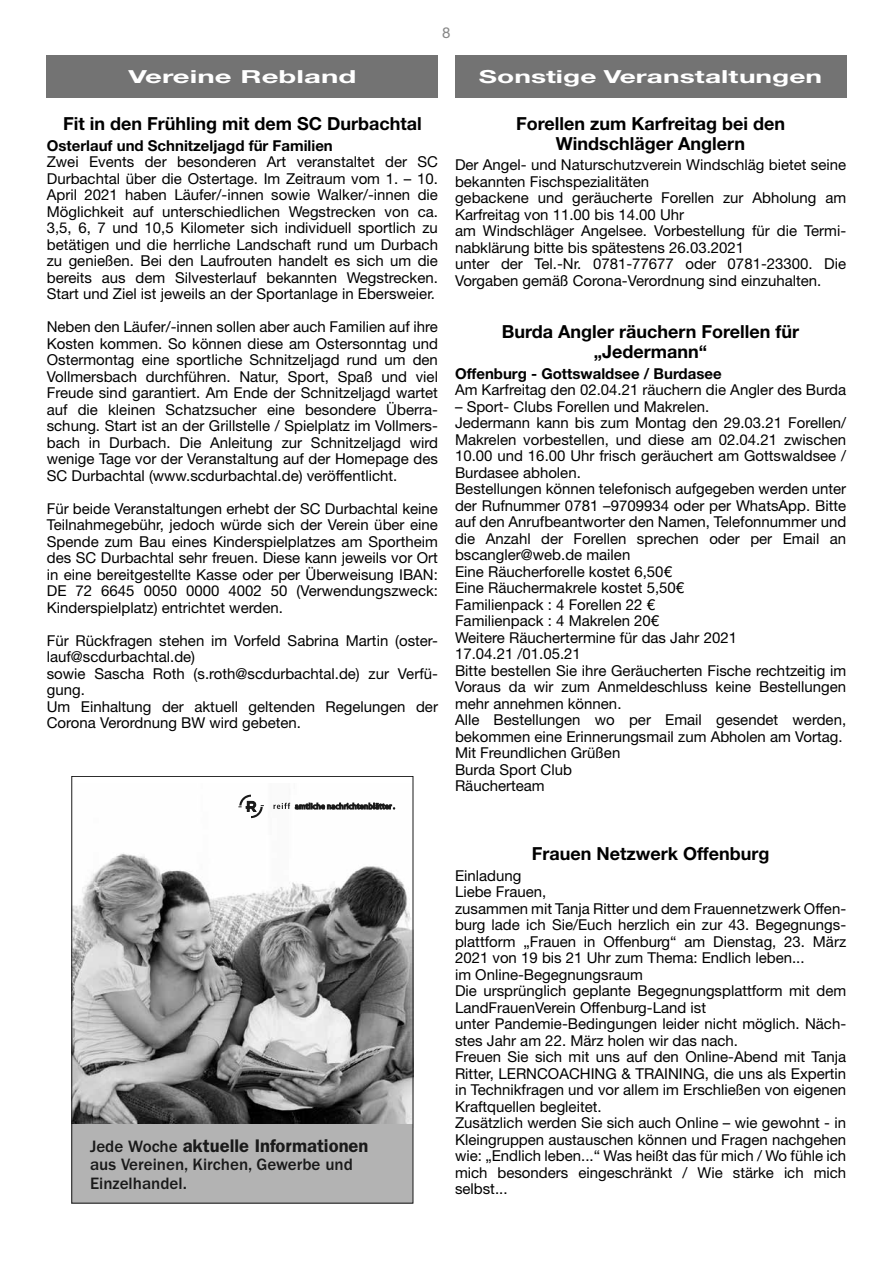
<style>
.page{position:relative;width:893px;height:1263px;background:#fff}
.page>*{position:absolute;margin:0;border:0;box-sizing:border-box;transform-origin:0 0}
.t1{font:600 18.3px "ITC Franklin Gothic Std";color:#1a1a1a}
.t2{font:700 18px/19.5px "Helvetica Neue LT Std";color:#000;text-align:center}
.t3{font:700 18px "Helvetica Neue CE";color:#fff;scale:1.56 1}
.t4{font:700 18px "Helvetica Neue CE";color:#fff;scale:1.63 1}
.t5{font:500 17.1px/18.3px "ITC Franklin Gothic Std";color:#1a1a1a}
.t6{font:15px/16.5px "Helvetica Neue LT Std";color:#000}
.t7{font:700 15px "Helvetica Neue LT Std";color:#000}
.t8{font:15px "Helvetica Neue LT Std";color:#878787}
.s1{font-weight:500;font-size:17.1px}
</style>
<div class="page">
<div style="left:47px;top:55px;width:391px;height:43px;background:#737373"></div>
<div style="left:455px;top:55px;width:391px;height:43px;background:#737373"></div>
<img style="left:73px;top:794px;width:338px;height:330px">
<div style="left:71px;top:1124px;width:342px;height:79px;background:#b3b3b3"></div>
<div style="left:71px;top:776px;width:342px;height:427px;border:1px solid #1a1a1a"></div>
<svg style="left:273px;top:803px;width:122px;height:6px"></svg>
<svg style="left:238px;top:795px;width:26px;height:23px"></svg>
<p class="t8" style="left:442px;top:24px;width:10px">8</p>
<p class="t4" style="left:128px;top:66px;width:141px">Vereine Rebland</p>
<p class="t2" style="left:63px;top:113px;width:360px">Fit in den Frühling mit dem SC Durbachtal</p>
<p class="t7" style="left:47px;top:136px;width:288px">Osterlauf und Schnitzeljagd für Familien</p>
<p class="t6" style="left:47px;top:154px;width:393px;text-align:justify">Zwei Events der besonderen Art veranstaltet der SC Durbachtal über die Ostertage. Im Zeitraum vom 1. – 10.<br>April 2021 haben Läufer/-innen sowie Walker/-innen die Möglichkeit auf unterschiedlichen Wegstrecken von ca.<br>3,5, 6, 7 und 10,5 Kilometer sich individuell sportlich zu betätigen und die herrliche Landschaft rund um Durbach zu genießen. Bei den Laufrouten handelt es sich um die bereits aus dem Silvesterlauf bekannten Wegstrecken.<br>Start und Ziel ist jeweils an der Sportanlage in Ebersweier.</p>
<p class="t6" style="left:47px;top:319px;width:393px;text-align:justify">Neben den Läufer/-innen sollen aber auch Familien auf ihre Kosten kommen. So können diese am Ostersonntag und Ostermontag eine sportliche Schnitzeljagd rund um den Vollmersbach durchführen. Natur, Sport, Spaß und viel Freude sind garantiert. Am Ende der Schnitzeljagd wartet auf die kleinen Schatzsucher eine besondere Überra&shy;schung. Start ist an der Grillstelle / Spielplatz im Vollmers&shy;bach in Durbach. Die Anleitung zur Schnitzeljagd wird wenige Tage vor der Veranstaltung auf der Homepage des SC Durbachtal (www.scdurbachtal.de) veröffentlicht.</p>
<p class="t6" style="left:47px;top:500px;width:393px;text-align:justify">Für beide Veranstaltungen erhebt der SC Durbachtal keine Teilnahmegebühr, jedoch würde sich der Verein über eine Spende zum Bau eines Kinderspielplatzes am Sportheim des SC Durbachtal sehr freuen. Diese kann jeweils vor Ort in eine bereitgestellte Kasse oder per Überweisung IBAN:<br>DE 72 6645 0050 0000 4002 50 (Verwendungszweck:<br>Kinderspielplatz) entrichtet werden.</p>
<p class="t6" style="left:47px;top:632px;width:393px">Für Rückfragen stehen im Vorfeld Sabrina Martin (oster&shy;lauf@scdurbachtal.de)<br>sowie Sascha Roth (s.roth@scdurbachtal.de) zur Verfü&shy;gung.<br>Um Einhaltung der aktuell geltenden Regelungen der Corona Verordnung BW wird gebeten.</p>
<p class="t3" style="left:479px;top:66px;width:222px">Sonstige Veranstaltungen</p>
<p class="t2" style="left:516px;top:113px;width:270px">Forellen zum Karfreitag bei den<br>Windschläger Anglern</p>
<p class="t6" style="left:455px;top:157px;width:393px">Der Angel- und Naturschutzverein Windschläg bietet seine bekannten Fischspezialitäten<br>gebackene und geräucherte Forellen zur Abholung am Karfreitag von 11.00 bis 14.00 Uhr<br>am Windschläger Angelsee. Vorbestellung für die Termi&shy;nabklärung bitte bis spätestens 26.03.2021<br>unter der Tel.-Nr. 0781-77677 oder 0781-23300. Die Vorgaben gemäß Corona-Verordnung sind einzuhalten.</p>
<p class="t2" style="left:502px;top:322px;width:299px">Burda Angler räuchern Forellen für „Jedermann“</p>
<p class="t7" style="left:455px;top:364px;width:268px">Offenburg - Gottswaldsee / Burdasee</p>
<p class="t6" style="left:455px;top:381px;width:393px">Am Karfreitag den 02.04.21 räuchern die Angler des Burda</p>
<p class="t6" style="left:455px;top:398px;width:393px">– Sport- Clubs Forellen und Makrelen.<br>Jedermann kann bis zum Montag den 29.03.21 Forellen/ Makrelen vorbestellen, und diese am 02.04.21 zwischen 10.00 und 16.00 Uhr frisch geräuchert am Gottswaldsee / Burdasee abholen.<br>Bestellungen können telefonisch aufgegeben werden unter der Rufnummer 0781 –9709934 oder per WhatsApp. Bitte auf den Anrufbeantworter den Namen, Telefonnummer und die Anzahl der Forellen sprechen oder per Email an bscangler@web.de mailen<br>Eine Räucherforelle kostet 6,50€<br>Eine Räuchermakrele kostet 5,50€<br>Familienpack : 4 Forellen 22 €<br>Familienpack : 4 Makrelen 20€<br>Weitere Räuchertermine für das Jahr 2021<br>17.04.21 /01.05.21<br>Bitte bestellen Sie ihre Geräucherten Fische rechtzeitig im Voraus da wir zum Anmeldeschluss keine Bestellungen mehr annehmen können.<br>Alle Bestellungen wo per Email gesendet werden, bekommen eine Erinnerungsmail zum Abholen am Vortag.<br>Mit Freundlichen Grüßen<br>Burda Sport Club<br>Räucherteam</p>
<p class="t1" style="left:90px;top:1135px;width:280px"><span class="s1">Jede Woche</span> aktuelle Informationen</p>
<p class="t5" style="left:90px;top:1155px;width:264px">aus Vereinen, Kirchen, Gewerbe und<br>Einzelhandel.</p>
<p class="t2" style="left:532px;top:843px;width:239px">Frauen Netzwerk Offenburg</p>
<p class="t6" style="left:455px;top:867px;width:393px">Einladung<br>Liebe Frauen,<br>zusammen mit Tanja Ritter und dem Frauennetzwerk Offen&shy;burg lade ich Sie/Euch herzlich ein zur 43. Begegnungs&shy;plattform „Frauen in Offenburg“ am Dienstag, 23. März 2021 von 19 bis 21 Uhr zum Thema: Endlich leben...<br>im Online-Begegnungsraum<br>Die ursprünglich geplante Begegnungsplattform mit dem LandFrauenVerein Offenburg-Land ist<br>unter Pandemie-Bedingungen leider nicht möglich. Näch&shy;stes Jahr am 22. März holen wir das nach.<br>Freuen Sie sich mit uns auf den Online-Abend mit Tanja Ritter, LERNCOACHING &amp; TRAINING, die uns als Expertin in Technikfragen und vor allem im Erschließen von eigenen Kraftquellen begleitet.<br>Zusätzlich werden Sie sich auch Online – wie gewohnt - in Kleingruppen austauschen können und Fragen nachgehen wie: „Endlich leben...“ Was heißt das für mich / Wo fühle ich mich besonders eingeschränkt / Wie stärke ich mich selbst...</p>
</div>
